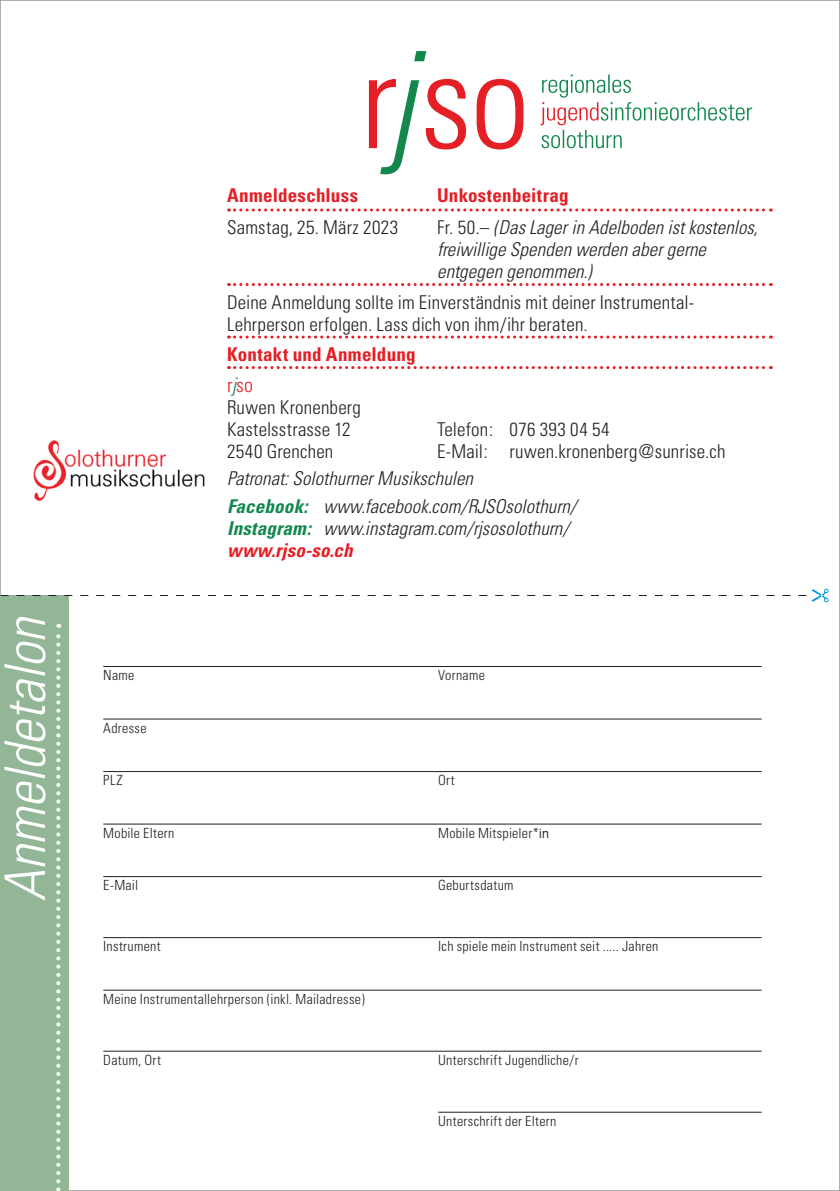
<style>
.page{position:relative;width:840px;height:1191px;background:#fff}
.page>*{position:absolute;margin:0;border:0;box-sizing:border-box;transform-origin:0 0}
.t1{font:italic 300 condensed 56px "Univers";color:#fff}
.t2{font:300 condensed 20px "Univers";color:#e41f25}
.t3{font:italic 300 condensed 19px/22px "Univers";letter-spacing:.005em;color:#231f20}
.t4{font:300 condensed 19px/22px "Univers";letter-spacing:.01em;color:#231f20}
.t5{font:700 condensed 19px "Univers";letter-spacing:.01em;color:#e41f25}
.t6{font:300 condensed 14px "Univers";letter-spacing:.02em;color:#231f20}
.s1{font-style:normal}
.s2{font-style:italic;color:#12884d}
.s3{font-weight:700;color:#12884d}
.s4{font-weight:700;color:#e41f25}
.s5{font-family:"Inai Mathi";font-weight:400;font-stretch:normal}
</style>
<div class="page">
<svg style="left:228px;top:208px;width:543px;height:3px"></svg>
<svg style="left:228px;top:283px;width:543px;height:3px"></svg>
<svg style="left:228px;top:335px;width:543px;height:3px"></svg>
<svg style="left:228px;top:366px;width:543px;height:3px"></svg>
<hr style="left:103px;top:666px;width:658px;height:1px;background:#231f20">
<hr style="left:103px;top:718px;width:658px;height:1px;background:#231f20">
<hr style="left:103px;top:771px;width:658px;height:1px;background:#231f20">
<hr style="left:103px;top:823px;width:658px;height:1px;background:#231f20">
<hr style="left:103px;top:876px;width:658px;height:1px;background:#231f20">
<hr style="left:103px;top:937px;width:658px;height:1px;background:#231f20">
<hr style="left:103px;top:989px;width:658px;height:1px;background:#231f20">
<hr style="left:103px;top:1050px;width:658px;height:1px;background:#231f20">
<hr style="left:438px;top:1111px;width:323px;height:1px;background:#231f20">
<div style="left:1px;top:595px;width:68px;height:596px;background:#92b696"></div>
<svg style="left:56px;top:624px;width:4px;height:567px"></svg>
<svg style="left:1px;top:588px;width:827px;height:14px"></svg>
<img style="left:33px;top:440px;width:171px;height:61px">
<svg style="left:369px;top:51px;width:97px;height:123px"></svg>
<svg style="left:476px;top:79px;width:47px;height:70px"></svg>
<svg style="left:540px;top:74px;width:211px;height:74px"></svg>
<h1 class="t1" style="left:-8px;top:901px;width:286px;rotate:-90deg">Anmeldetalon</h1>
<h3 class="t5" style="left:227px;top:184px;width:132px">Anmeldeschluss</h3>
<h3 class="t5" style="left:437px;top:184px;width:133px">Unkostenbeitrag</h3>
<h3 class="t4" style="left:227px;top:216px;width:173px">Samstag, 25. März 2023</h3>
<h3 class="t3" style="left:437px;top:216px;width:322px"><span class="s1">Fr. 50.–</span> (Das Lager in Adelboden ist kostenlos, freiwillige Spenden werden aber gerne entgegen genommen.)</h3>
<h3 class="t4" style="left:227px;top:291px;width:468px">Deine Anmeldung sollte im Einverständnis mit deiner Instrumental-<br>Lehrperson erfolgen. Lass dich von ihm/ihr beraten.</h3>
<h3 class="t5" style="left:227px;top:343px;width:190px">Kontakt und Anmeldung</h3>
<h2 class="t2" style="left:227px;top:373px;width:28px">r<span class="s2">j</span>so</h2>
<h3 class="t4" style="left:227px;top:396px;width:135px">Ruwen Kronenberg<br>Kastelsstrasse 12</h3>
<h3 class="t4" style="left:437px;top:418px;width:174px">Telefon: 076 393 04 54</h3>
<h3 class="t4" style="left:227px;top:440px;width:108px">2540 Grenchen</h3>
<h3 class="t4" style="left:437px;top:440px;width:290px">E-Mail: ruwen.kronenberg@sunrise.ch</h3>
<h3 class="t3" style="left:227px;top:465px;width:351px;line-height:27.6px">Patronat: Solothurner Musikschulen<br><span class="s3">Facebook:</span> www.facebook.com/RJSOsolothurn/</h3>
<h3 class="t3" style="left:227px;top:517px;width:343px"><span class="s3">Instagram:</span> www.instagram.com/rjsosolothurn/ <span class="s4">www.rjso-so.ch</span></h3>
<p class="t6" style="left:103px;top:667px;width:33px">Name</p>
<p class="t6" style="left:438px;top:667px;width:48px">Vorname</p>
<p class="t6" style="left:103px;top:719px;width:45px">Adresse</p>
<p class="t6" style="left:103px;top:772px;width:21px">PLZ</p>
<p class="t6" style="left:438px;top:772px;width:18px">Ort</p>
<p class="t6" style="left:103px;top:824px;width:73px">Mobile Eltern</p>
<p class="t6" style="left:438px;top:824px;width:112px">Mobile Mitspieler*<span class="s5">in</span></p>
<p class="t6" style="left:103px;top:877px;width:36px">E-Mail</p>
<p class="t6" style="left:438px;top:877px;width:77px">Geburtsdatum</p>
<p class="t6" style="left:103px;top:938px;width:59px">Instrument</p>
<p class="t6" style="left:438px;top:938px;width:222px">Ich spiele mein Instrument seit ..... Jahren</p>
<p class="t6" style="left:103px;top:990px;width:263px">Meine Instrumentallehrperson (inkl. Mailadresse)</p>
<p class="t6" style="left:103px;top:1051px;width:59px">Datum, Ort</p>
<p class="t6" style="left:438px;top:1051px;width:142px">Unterschrift Jugendliche/r</p>
<p class="t6" style="left:438px;top:1112px;width:120px">Unterschrift der Eltern</p>
</div>
